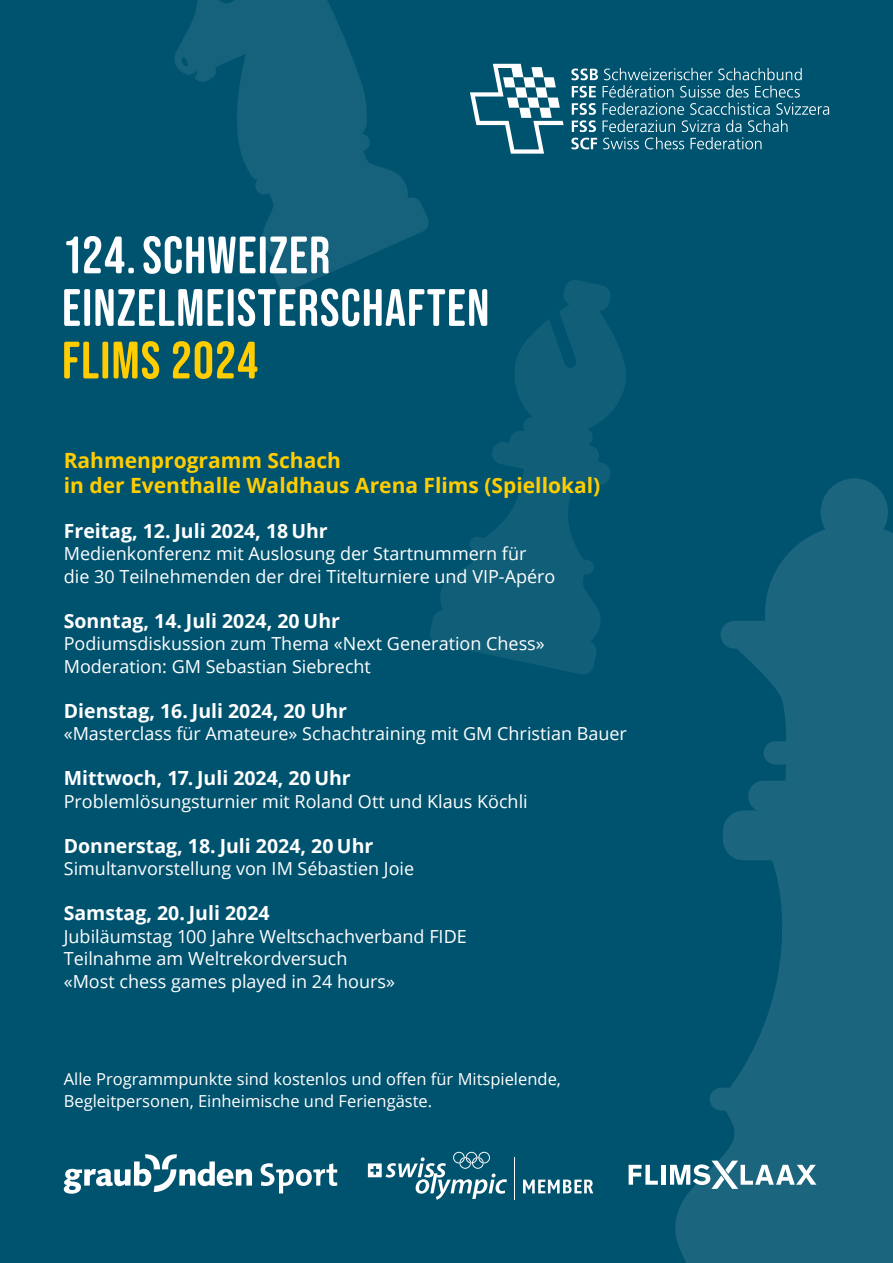
<style>
.page{position:relative;width:893px;height:1263px;background:#00536f}
.page>*{position:absolute;margin:0;border:0;box-sizing:border-box;transform-origin:0 0}
.t1{font:52.5px/52.5px "Bebas Neue Semi Rounded";letter-spacing:.02em;color:#fff}
.t2{font:52.5px "Bebas Neue Semi Rounded";letter-spacing:.02em;color:#ffcd00}
.t3{font:700 21px/25.2px "Open Sans";color:#ffcd00}
.t4{font:700 19.5px "Open Sans";color:#fff}
.t5{font:18px/22.5px "Open Sans";color:#fff}
.t6{font:16.5px/22.5px "Open Sans";color:#fff}
</style>
<div class="page">
<svg style="left:174px;top:0;width:255px;height:291px;fill:#16617b"></svg>
<svg style="left:675px;top:478px;width:218px;height:785px;fill:#1c657e"></svg>
<svg style="left:430px;top:280px;width:196px;height:394px"></svg>
<svg style="left:470px;top:64px;width:359px;height:90px"></svg>
<svg style="left:64px;top:1154px;width:188px;height:40px"></svg>
<svg style="left:261px;top:1163px;width:76px;height:30px"></svg>
<svg style="left:523px;top:1179px;width:70px;height:14px"></svg>
<hr style="left:514px;top:1157px;width:1px;height:43px;background:#fff">
<svg style="left:368px;top:1152px;width:139px;height:48px"></svg>
<svg style="left:629px;top:1165px;width:29px;height:20px"></svg>
<hr style="left:661px;top:1165px;width:4px;height:20px;background:#fff">
<svg style="left:670px;top:1160px;width:146px;height:29px;background:#6798a8"></svg>
<h1 class="t1" style="left:62px;top:228px;width:429px">124. SCHWEIZER<br>EINZELMEISTERSCHAFTEN</h1>
<h1 class="t2" style="left:62px;top:331px;width:198px">FLIMS 2024</h1>
<p class="t3" style="left:64px;top:447px;width:538px">Rahmenprogramm Schach<br>in der Eventhalle Waldhaus Arena Flims (Spiellokal)</p>
<p class="t4" style="left:64px;top:517px;width:266px">Freitag, 12. Juli 2024, 18 Uhr</p>
<p class="t5" style="left:64px;top:542px;width:493px">Medienkonferenz mit Auslosung der Startnummern für die 30 Teilnehmenden der drei Titelturniere und VIP-Apéro</p>
<p class="t4" style="left:64px;top:607px;width:278px">Sonntag, 14. Juli 2024, 20 Uhr</p>
<p class="t5" style="left:64px;top:632px;width:482px">Podiumsdiskussion zum Thema «Next Generation Chess»<br>Moderation: GM Sebastian Siebrecht</p>
<p class="t4" style="left:64px;top:697px;width:285px">Dienstag, 16. Juli 2024, 20 Uhr</p>
<p class="t5" style="left:64px;top:722px;width:565px">«Masterclass für Amateure» Schachtraining mit GM Christian Bauer</p>
<p class="t4" style="left:64px;top:764px;width:289px">Mittwoch, 17. Juli 2024, 20 Uhr</p>
<p class="t5" style="left:64px;top:789px;width:465px">Problemlösungsturnier mit Roland Ott und Klaus Köchli</p>
<p class="t4" style="left:64px;top:832px;width:311px">Donnerstag, 18. Juli 2024, 20 Uhr</p>
<p class="t5" style="left:64px;top:857px;width:352px">Simultanvorstellung von IM Sébastien Joie</p>
<p class="t4" style="left:64px;top:899px;width:207px">Samstag, 20. Juli 2024</p>
<p class="t5" style="left:64px;top:924px;width:404px">Jubiläumstag 100 Jahre Weltschachverband FIDE<br>Teilnahme am Weltrekordversuch<br>«Most chess games played in 24 hours»</p>
<p class="t6" style="left:64px;top:1067px;width:499px">Alle Programmpunkte sind kostenlos und offen für Mitspielende,<br>Begleitpersonen, Einheimische und Feriengäste.</p>
</div>
